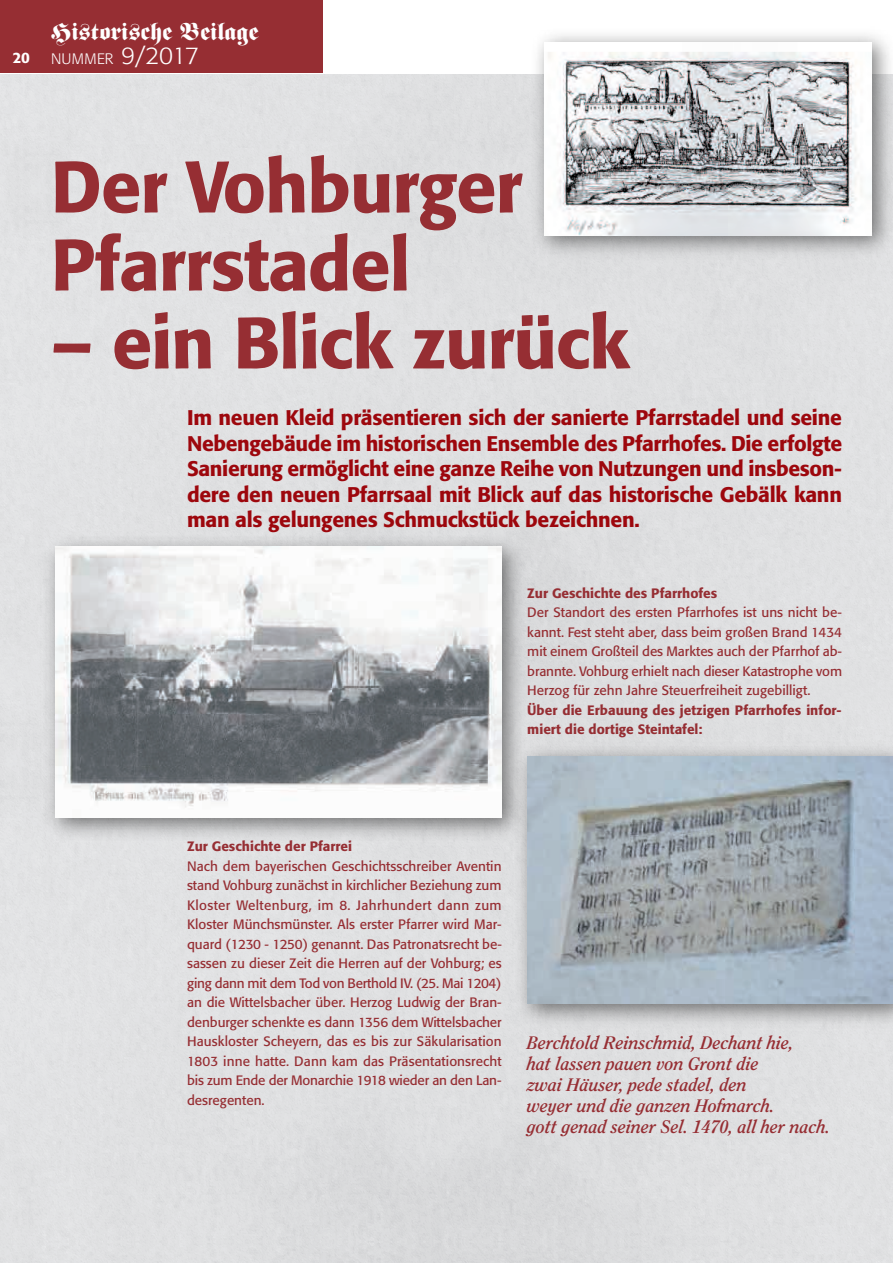
<style>
.page{position:relative;width:893px;height:1263px;background:#fff}
.page>*{position:absolute;margin:0;border:0;box-sizing:border-box;transform-origin:0 0}
.t1{font:500 72px/78px "Formata";letter-spacing:-.015em;color:#962e33}
.t2{font:24px "Fette Fraktur";color:#fff}
.t3{font:500 21px/25.5px "Formata";letter-spacing:-.015em;color:#9d070d;text-align:justify}
.t4{font:italic 700 18px/21px "Clearface";color:#962e33}
.t5{font:300 15px "Formata";letter-spacing:.02em;color:#fff}
.t6{font:500 15px "Formata";color:#fff}
.t7{font:13.5px/19.5px "Formata";color:#962e33;text-align:justify}
.t8{font:500 13.5px/19.5px "Formata";color:#962e33}
.s1{font-size:24px}
</style>
<div class="page">
<div style="left:0;top:0;width:323px;height:72px;background:#962e33"></div>
<div style="left:0;top:74px;width:893px;height:1189px;background:#dfe0e1"></div>
<img style="left:544px;top:51px;width:328px;height:185px">
<img style="left:44px;top:532px;width:484px;height:309px">
<img style="left:55px;top:546px;width:447px;height:271px">
<img style="left:512px;top:741px;width:381px;height:286px">
<img style="left:527px;top:757px;width:366px;height:246px">
<h2 class="t2" style="left:51px;top:23px;width:209px">Historische Beilage</h2>
<p class="t6" style="left:13px;top:51px;width:19px">20</p>
<p class="t5" style="left:51px;top:52px;width:150px">NUMMER <span class="s1">9/2017</span></p>
<p class="t6" style="left:13px;top:51px;width:10px">1</p>
<h1 class="t1" style="left:51px;top:154px;width:473px">Der Vohburger<br>Pfarrstadel</h1>
<h1 class="t1" style="left:51px;top:310px;width:580px">– ein Blick zurück</h1>
<p class="t3" style="left:187px;top:407px;width:657px">Im neuen Kleid präsentieren sich der sanierte Pfarrstadel und seine Nebengebäude im historischen Ensemble des Pfarrhofes. Die erfolgte Sanierung ermöglicht eine ganze Reihe von Nutzungen und insbeson&shy;dere den neuen Pfarrsaal mit Blick auf das historische Gebälk kann man als gelungenes Schmuckstück bezeichnen.</p>
<p class="t8" style="left:527px;top:584px;width:192px">Zur Geschichte des Pfarrhofes</p>
<p class="t7" style="left:527px;top:604px;width:316px">Der Standort des ersten Pfarrhofes ist uns nicht be&shy;kannt. Fest steht aber, dass beim großen Brand 1434 mit einem Großteil des Marktes auch der Pfarrhof ab&shy;brannte. Vohburg erhielt nach dieser Katastrophe vom Herzog für zehn Jahre Steuerfreiheit zugebilligt.</p>
<p class="t8" style="left:527px;top:701px;width:316px">Über die Erbauung des jetzigen Pfarrhofes infor&shy;miert die dortige Steintafel:</p>
<p class="t8" style="left:187px;top:838px;width:167px">Zur Geschichte der Pfarrei</p>
<p class="t7" style="left:187px;top:857px;width:316px">Nach dem bayerischen Geschichtsschreiber Aventin stand Vohburg zunächst in kirchlicher Beziehung zum Kloster Weltenburg, im 8. Jahrhundert dann zum Kloster Münchsmünster. Als erster Pfarrer wird Mar&shy;quard (1230 - 1250) genannt. Das Patronatsrecht be&shy;sassen zu dieser Zeit die Herren auf der Vohburg; es ging dann mit dem Tod von Berthold IV. (25. Mai 1204) an die Wittelsbacher über. Herzog Ludwig der Bran&shy;denburger schenkte es dann 1356 dem Wittelsbacher Hauskloster Scheyern, das es bis zur Säkularisation 1803 inne hatte. Dann kam das Präsentationsrecht bis zum Ende der Monarchie 1918 wieder an den Lan - desregenten.</p>
<h3 class="t4" style="left:527px;top:1033px;width:304px">Berchtold Reinschmid, Dechant hie,<br>hat lassen pauen von Gront die<br>zwai Häuser, pede stadel, den<br>weyer und die ganzen Hofmarch.<br>gott genad seiner Sel. 1470, all her nach.</h3>
</div>
